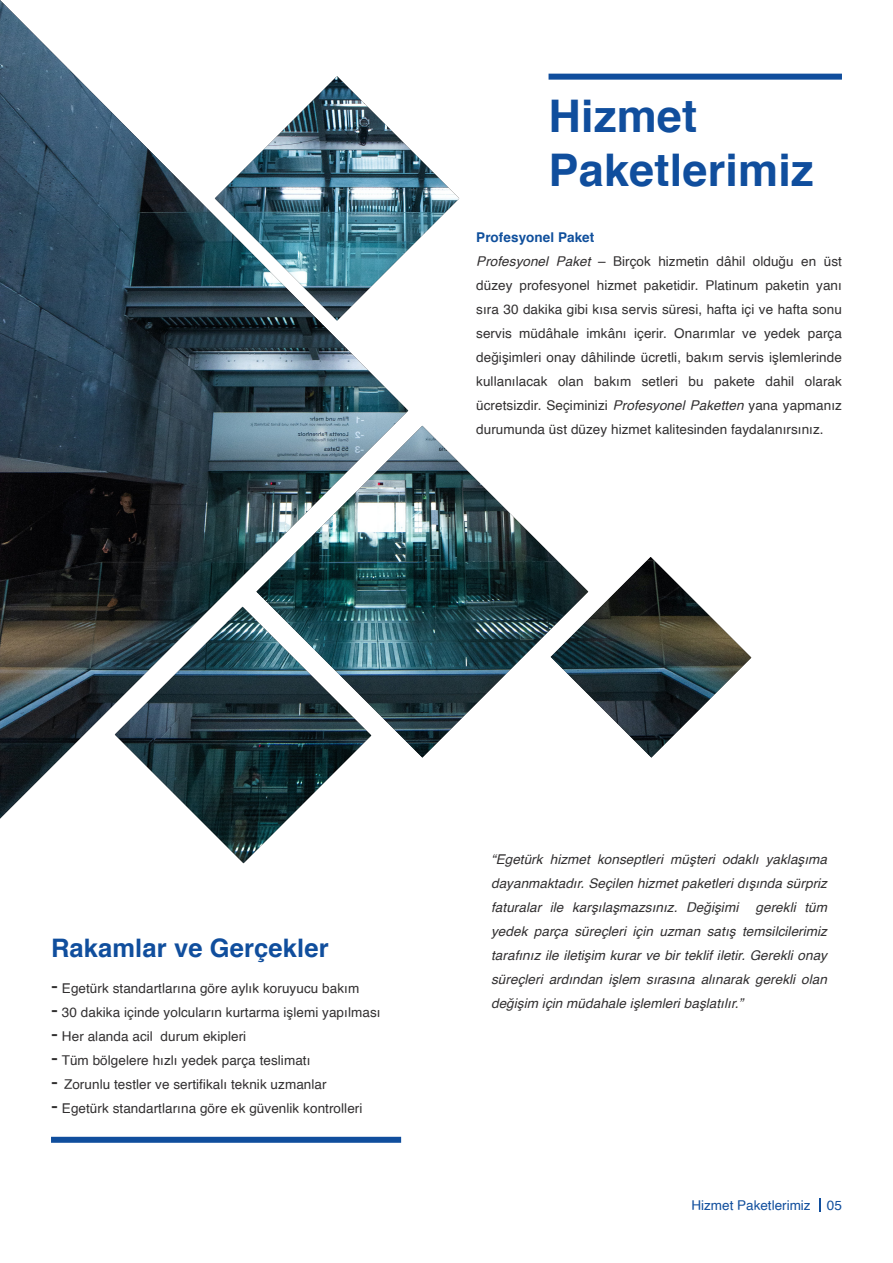
<style>
.page{position:relative;width:893px;height:1263px;background:#fff}
.page>*{position:absolute;margin:0;border:0;box-sizing:border-box;transform-origin:0 0}
.Contact{font:700 45px "Helvetica";letter-spacing:.005em;color:#104e9d}
.Contact-2{font:700 25.5px "Helvetica";letter-spacing:.005em;color:#104e9d}
.Text_Paragraph{font:13.5px/24px "Helvetica";letter-spacing:.005em;color:#312f30;text-align:justify}
.Text_Paragraph-2{font:italic 13.5px/24px "Helvetica";letter-spacing:.005em;color:#312f30;text-align:justify}
.Contact-3{font:13.5px "Helvetica";color:#104e9d}
.Text_Paragraph-3{font:700 13.5px "Helvetica";letter-spacing:.005em;color:#0f4f9c}
.s1{font-style:italic}
.s2{font-size:21px}
</style>
<div class="page">
<div style="left:549px;top:74px;width:293px;height:6px;background:#104e9d"></div>
<div style="left:51px;top:1137px;width:350px;height:6px;background:#104e9d"></div>
<img style="left:0;top:0;width:751px;height:863px">
<svg style="left:819px;top:1198px;width:1px;height:14px"></svg>
<p class="Contact" style="left:549px;top:80px;width:150px">Hizmet</p>
<p class="Contact" style="left:549px;top:134px;width:267px">Paketlerimiz</p>
<p class="Text_Paragraph-3" style="left:476px;top:226px;width:120px">Profesyonel Paket</p>
<p class="Text_Paragraph" style="left:476px;top:249px;width:367px"><span class="s1">Profesyonel Paket</span> – Birçok hizmetin dâhil olduğu en üst düzey profesyonel hizmet paketidir. Platinum paketin yanı sıra 30 dakika gibi kısa servis süresi, hafta içi ve hafta sonu servis müdâhale imkânı içerir. Onarımlar ve yedek parça değişimleri onay dâhilinde ücretli, bakım servis işlemlerinde kullanılacak olan bakım setleri bu pakete dahil olarak ücretsizdir. Seçiminizi <span class="s1">Profesyonel Paketten</span> yana yapmanız durumunda üst düzey hizmet kalitesinden faydalanırsınız.</p>
<p class="Contact-2" style="left:51px;top:927px;width:279px">Rakamlar ve Gerçekler</p>
<p class="Text_Paragraph" style="left:51px;top:977px;width:310px"><span class="s2">-</span> Egetürk standartlarına göre aylık koruyucu bakım</p>
<p class="Text_Paragraph" style="left:51px;top:1001px;width:331px"><span class="s2">-</span> 30 dakika içinde yolcuların kurtarma işlemi yapılması</p>
<p class="Text_Paragraph" style="left:51px;top:1025px;width:197px"><span class="s2">-</span> Her alanda acil durum ekipleri</p>
<p class="Text_Paragraph" style="left:51px;top:1049px;width:261px"><span class="s2">-</span> Tüm bölgelere hızlı yedek parça teslimatı</p>
<p class="Text_Paragraph" style="left:51px;top:1073px;width:277px"><span class="s2">-</span> Zorunlu testler ve sertifikalı teknik uzmanlar</p>
<p class="Text_Paragraph" style="left:51px;top:1097px;width:313px"><span class="s2">-</span> Egetürk standartlarına göre ek güvenlik kontrolleri</p>
<p class="Text_Paragraph-2" style="left:491px;top:847px;width:337px">“Egetürk hizmet konseptleri müşteri odaklı yaklaşıma dayanmaktadır. Seçilen hizmet paketleri dışında sürpriz faturalar ile karşılaşmazsınız. Değişimi</p>
<p class="Text_Paragraph-2" style="left:491px;top:895px;width:337px;text-indent:264px">gerekli tüm yedek parça süreçleri için uzman satış temsilcilerimiz tarafınız ile iletişim kurar ve bir teklif iletir. Gerekli onay süreçleri ardından işlem sırasına alınarak gerekli olan değişim için müdahale işlemleri başlatılır.”</p>
<p class="Contact-3" style="left:691px;top:1195px;width:121px">Hizmet Paketlerimiz</p>
<p class="Contact-3" style="left:827px;top:1195px;width:17px">05</p>
</div>
